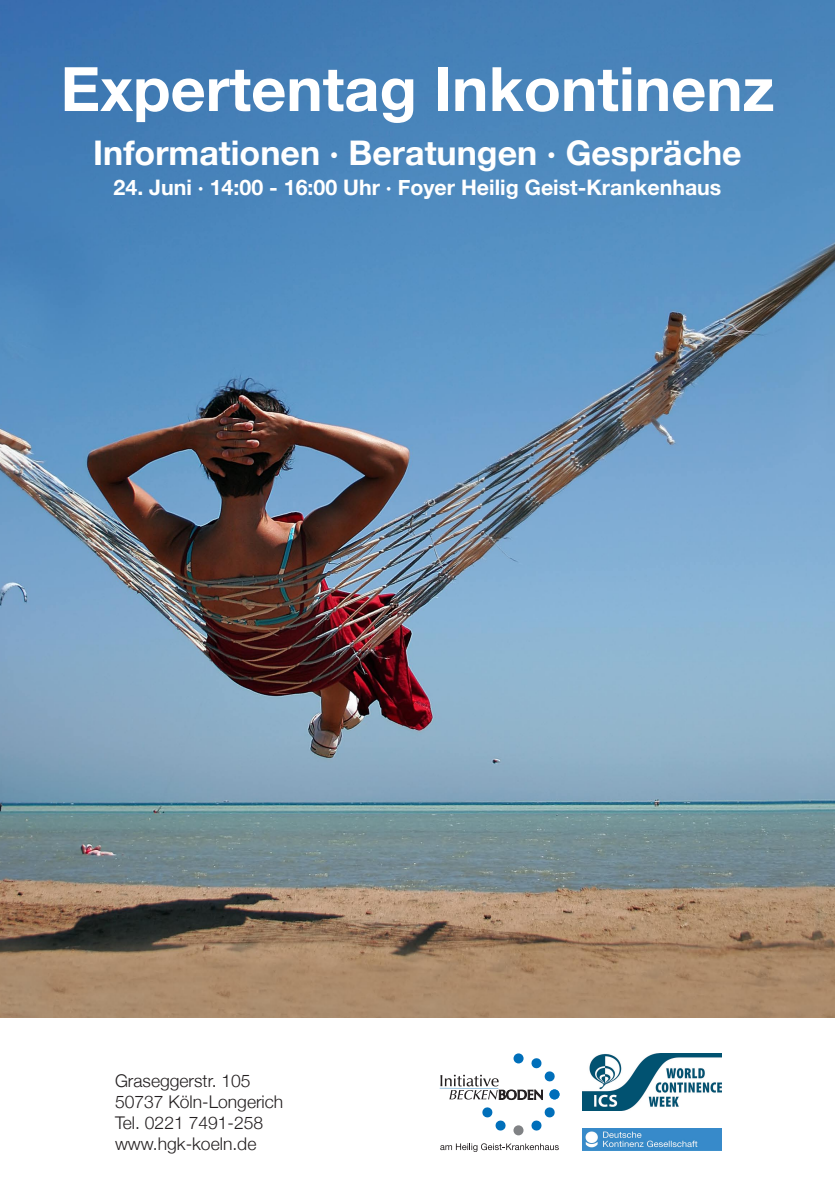
<style>
.page{position:relative;width:835px;height:1180px;background:#fff}
.page>*{position:absolute;margin:0;border:0;box-sizing:border-box;transform-origin:0 0}
.t1{font:700 61.25px "Helvetica Neue";color:#fff}
.t2{font:700 33.95px "Helvetica Neue";color:#fff}
.t3{font:700 21.35px "Helvetica Neue";color:#fff}
.t4{font:300 17.5px/21px "Helvetica Neue";color:#231f20}
</style>
<div class="page">
<img style="left:0;top:0;width:834px;height:1017px">
<svg style="left:513px;top:1053px;width:10px;height:10px"></svg>
<div style="left:513px;top:1125px;width:10px;height:10px;background:#808285;border-radius:50%"></div>
<svg style="left:482px;top:1107px;width:24px;height:24px"></svg>
<div style="left:549px;top:1089px;width:10px;height:10px;background:#006fba;border-radius:50%"></div>
<svg style="left:531px;top:1107px;width:24px;height:24px"></svg>
<svg style="left:439px;top:1057px;width:116px;height:42px"></svg>
<svg style="left:440px;top:1143px;width:118px;height:9px"></svg>
<img style="left:582px;top:1128px;width:139px;height:22px">
<img style="left:582px;top:1053px;width:139px;height:57px">
<h1 class="t1" style="left:60px;top:51px;width:715px">Expertentag Inkontinenz</h1>
<h2 class="t2" style="left:93px;top:132px;width:650px">Informationen · Beratungen · Gespräche</h2>
<p class="t3" style="left:113px;top:174px;width:609px">24. Juni · 14:00 - 16:00 Uhr · Foyer Heilig Geist-Krankenhaus</p>
<p class="t4" style="left:115px;top:1069px;width:170px">Graseggerstr. 105<br>50737 Köln-Longerich<br>Tel. 0221 7491-258 www.hgk-koeln.de</p>
</div>
